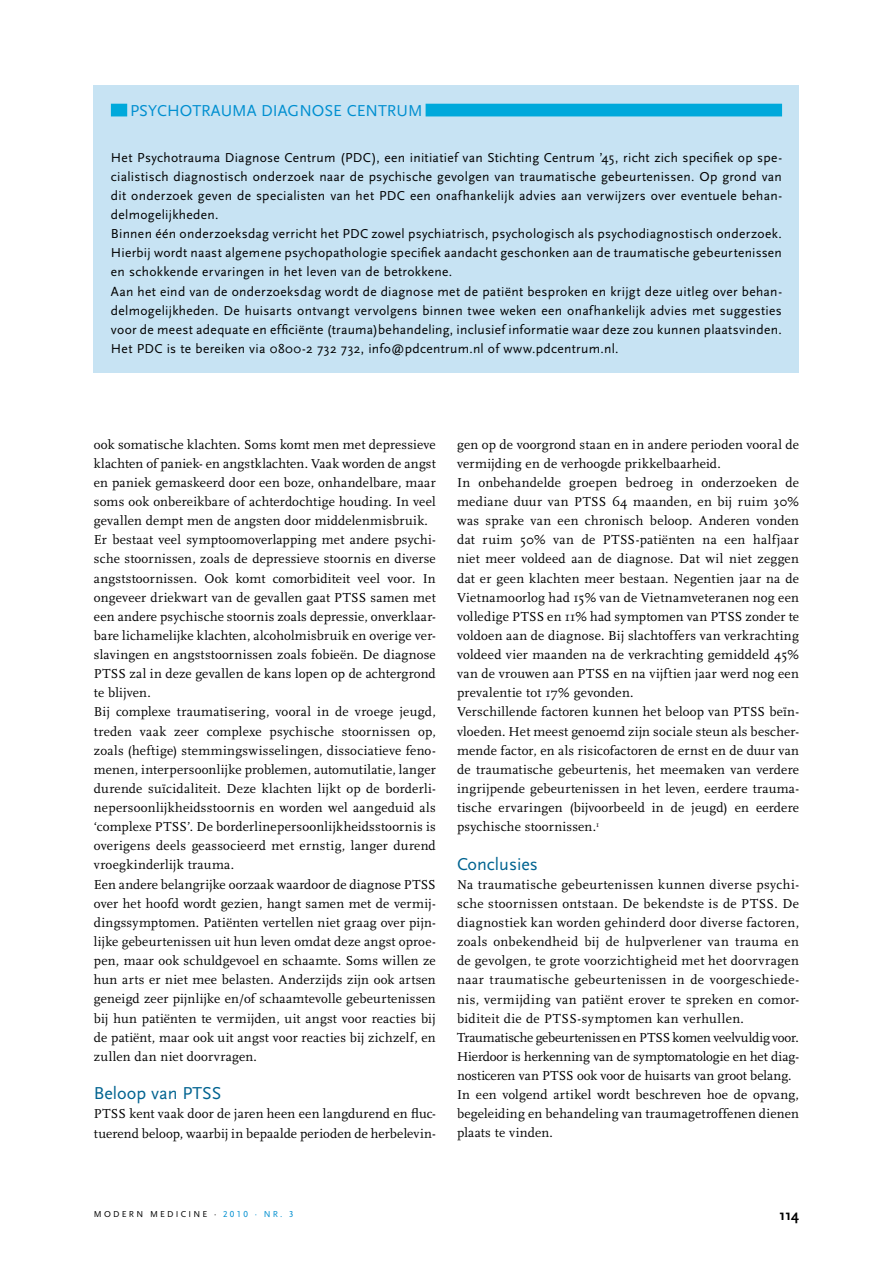
<style>
.page{position:relative;width:893px;height:1263px;background:#fff}
.page>*{position:absolute;margin:0;border:0;box-sizing:border-box;transform-origin:0 0}
.t1{font:18px "Scala Sans";color:#006390}
.t2{font:16.5px "Scala Sans";color:#008fd0}
.t3{font:700 15px "Scala Sans";color:#000}
.t4{font:13.5px/19.2px "Scala";letter-spacing:.015em;color:#000}
.t5{font:13.5px/19.2px "Scala Sans";letter-spacing:.02em;color:#000}
.t6{font:9px "Scala Sans Caps";letter-spacing:.25em;color:#000}
.s1{font-family:"Scala Sans"}
.s2{color:#008fd0}
.s3{font-family:"Scala Sans";color:#008fd0}
</style>
<div class="page">
<div style="left:94px;top:85px;width:705px;height:287px;background:#c7e3f3"></div>
<div style="left:111px;top:104px;width:16px;height:12px;background:#00a9db"></div>
<div style="left:426px;top:104px;width:356px;height:12px;background:#00a9db"></div>
<p class="t2" style="left:130px;top:102px;width:39px">Psychot</p>
<p class="t2" style="left:201px;top:102px;width:22px">rauma</p>
<p class="t2" style="left:261px;top:102px;width:62px">Diagnose</p>
<p class="t2" style="left:347px;top:102px;width:63px">Ce ntrum</p>
<p class="t5" style="left:111px;top:148px;width:673px">Het Psychotrauma Diagnose Centrum (PDC), een initiatief van Stichting Centrum ’45, richt zich specifiek op spe&shy;cialistisch diagnostisch onderzoek naar de psychische gevolgen van traumatische gebeurtenissen. Op grond van dit onderzoek geven de specialisten van het PDC een onafhankelijk advies aan verwijzers over eventuele behan&shy;delmogelijkheden.<br>B innen één onderzoeksdag verricht het PDC zowel psychiatrisch, psychologisch als psychodiagnostisch onderzoek.<br>Hierbij wordt naast algemene psychopathologie specifiek aandacht geschonken aan de traumatische gebeurtenissen en schokkende ervaringen in het leven van de betrokkene.<br>Aan het eind van de onderzoeksdag wordt de diagnose met de patiënt besproken en krijgt deze uitleg over behan&shy;delmogelijkheden. De huisarts ontvangt vervolgens binnen twee weken een onafhankelijk advies met suggesties voor de meest adequate en efficiënte (trauma)behandeling, inclusief informatie waar deze zou kunnen plaatsvinden.<br>Het PDC is te bereiken via 0800-2 732 732, info@pdcentrum.nl of www.pdcentrum.nl.</p>
<p class="t4" style="left:94px;top:435px;width:343px">ook somatische klachten. Soms komt men met depressieve klachten of paniek- en angstklachten. Vaak worden de angst en paniek gemaskeerd door een boze, onhandelbare, maar soms ook onbereikbare of achterdochtige houding. In veel gevallen dempt men de angsten door middelenmisbruik.<br>Er bestaat veel symptoomoverlapping met andere psychi&shy;sche stoornissen, zoals de depressieve stoornis en diverse angststoornissen. Ook komt comorbiditeit veel voor. In ongeveer driekwart van de gevallen gaat PTSS samen met een andere psychische stoornis zoals depressie, onverklaar&shy;bare lichamelijke klachten, alcoholmisbruik en overige ver&shy;slavingen en angststoornissen zoals fobieën. De diagnose PTSS zal in deze gevallen de kans lopen op de achtergrond te blijven.<br>Bij complexe traumatisering, vooral in de vroege jeugd, treden vaak zeer complexe psychische stoornissen op, zoals (heftige) stemmingswisselingen, dissociatieve feno&shy;menen, interpersoonlijke problemen, automutilatie, langer durende suïcidaliteit. Deze klachten lijkt op de borderli&shy;nepersoonlijkheidsstoornis en worden wel aangeduid als ‘complexe PTSS’. De borderlinepersoonlijkheidsstoornis is overigens deels geassocieerd met ernstig, langer durend vroegkinderlijk trauma.<br>Een andere belangrijke oorzaak waardoor de diagnose PTSS over het hoofd wordt gezien, hangt samen met de vermij&shy;dingssymptomen. Patiënten vertellen niet graag over pijn&shy;lijke gebeurtenissen uit hun leven omdat deze angst oproe&shy;pen, maar ook schuldgevoel en schaamte. Soms willen ze hun arts er niet mee belasten. Anderzijds zijn ook artsen geneigd zeer pijnlijke en/of schaamtevolle gebeurtenissen bij hun patiënten te vermijden, uit angst voor reacties bij de patiënt, maar ook uit angst voor reacties bij zichzelf, en zullen dan niet doorvragen.</p>
<h1 class="t1" style="left:94px;top:1084px;width:129px">Beloop van PTSS</h1>
<p class="t4" style="left:94px;top:1105px;width:343px">PTSS kent vaak door de jaren heen een langdurend en fluc&shy;tuerend beloop, waarbij in bepaalde perioden de herbelevin-</p>
<p class="t4" style="left:457px;top:435px;width:343px">gen op de voorgrond staan en in andere perioden vooral de vermijding en de verhoogde prikkelbaarheid.<br>In onbehandelde groepen bedroeg in onderzoeken de mediane duur van PTSS 64 maanden, en bij ruim 30% was sprake van een chronisch beloop. Anderen vonden dat ruim 50% van de PTSS-patiënten na een halfjaar niet meer voldeed aan de diagnose. Dat wil niet zeggen dat er geen klachten meer bestaan. Negentien jaar na de Vietnamoorlog had 15% van de Vietnamveteranen nog een volledige PTSS en 11% had symptomen van PTSS zonder te voldoen aan de diagnose. Bij slachtoffers van verkrachting voldeed vier maanden na de verkrachting gemiddeld 45% van de vrouwen aan PTSS en na vijftien jaar werd nog een prevalentie tot 17% gevonden.<br>Verschillende factoren kunnen het beloop van PTSS beïn&shy;vloeden. Het meest genoemd zijn sociale steun als bescher&shy;mende factor, en als risicofactoren de ernst en de duur van de traumatische gebeurtenis, het meemaken van verdere ingrijpende gebeurtenissen in het leven, eerdere trauma&shy;tische ervaringen (bijvoorbeeld in de jeugd) en eerdere psychische stoornissen.<sup>1</sup></p>
<h1 class="t1" style="left:457px;top:854px;width:82px">Conclusies</h1>
<p class="t4" style="left:457px;top:875px;width:343px">Na traumatische gebeurtenissen kunnen diverse psychi&shy;sche stoornissen ontstaan. De bekendste is de PTSS. De diagnostiek kan worden gehinderd door diverse factoren, zoals onbekendheid bij de hulpverlener van trauma en de gevolgen, te grote voorzichtigheid met het doorvragen naar traumatische gebeurtenissen in de voorgeschiede&shy;nis, vermijding van patiënt erover te spreken en comor&shy;biditeit die de PTSS-symptomen kan verhullen.<br>Traumatische gebeurtenissen en PTSS komen veelvuldig voor.<br>Hierdoor is herkenning van de symptomatologie en het diag&shy;nosticeren van PTSS ook voor de huisarts van groot belang.<br>In een volgend artikel wordt beschreven hoe de opvang, begeleiding en behandeling van traumagetroffenen dienen plaats te vinden.</p>
<p class="t6" style="left:94px;top:1210px;width:201px">MODERN MEDICINE <span class="s1">·</span> <span class="s2">2010</span> <span class="s3">·</span> <span class="s2">NR. 3</span></p>
<p class="t3" style="left:779px;top:1207px;width:21px">114</p>
</div>
